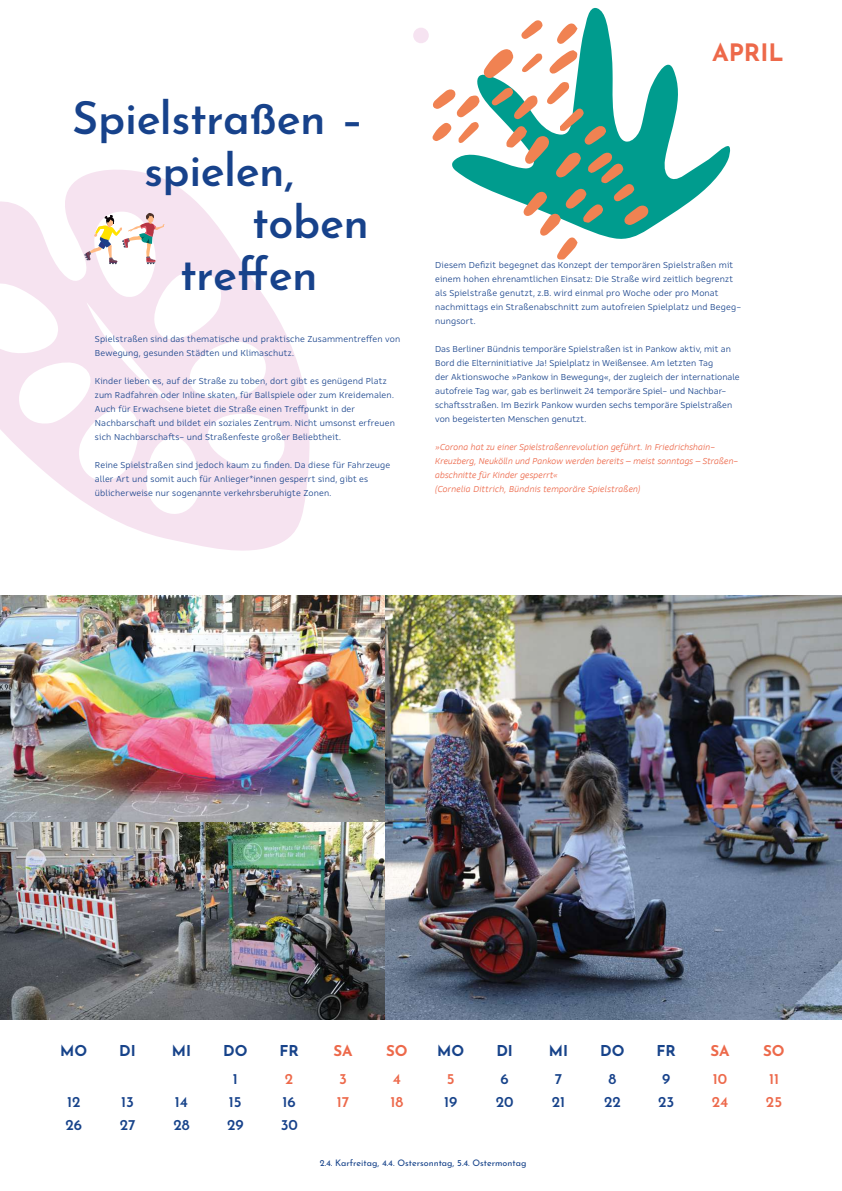
<style>
.page{position:relative;width:842px;height:1191px;background:#fff}
.page>*{position:absolute;margin:0;border:0;box-sizing:border-box;transform-origin:0 0}
.t1{font:600 45px/52px "Josefin Sans";letter-spacing:-.01em;color:#17428b;text-align:center}
.t2{font:700 24px "Josefin Sans";color:#ed694a}
.t3{font:700 15px "Josefin Sans";color:#17438a}
.t4{font:600 15px "Josefin Sans";color:#17438a}
.t5{font:600 15px "Josefin Sans";color:#17428b}
.t6{font:600 15px "Josefin Sans";color:#ed694b}
.t7{font:700 15px "Josefin Sans";color:#ed694a}
.t8{font:600 15px "Josefin Sans";color:#ed694a}
.t9{font:300 9.5px/14px "Rehn W03";letter-spacing:.01em;color:#17428b}
.t10{font:italic 300 9.5px/14px "Rehn W03";letter-spacing:.005em;color:#ed694b}
.t11{font:9px "Josefin Sans";color:#17438a}
.s1{color:#17438a}
</style>
<div class="page">
<img style="left:0;top:595px;width:842px;height:424px">
<svg style="left:0;top:170px;width:310px;height:381px;fill:#f6e3f0"></svg>
<svg style="left:587px;top:8px;width:144px;height:221px"></svg>
<svg style="left:432px;top:19px;width:217px;height:241px"></svg>
<svg style="left:84px;top:213px;width:81px;height:51px"></svg>
<div style="left:413px;top:28px;width:16px;height:15px;background:#f6e3f1;border-radius:50%"></div>
<h1 class="t1" style="left:72px;top:86px;width:294px">Spielstraßen – spielen,</h1>
<h1 class="t1" style="left:180px;top:190px;width:191px;text-align:left;text-indent:72px">toben treffen</h1>
<p class="t9" style="left:95px;top:332px;width:307px">Spielstraßen sind das thematische und praktische Zusammentreffen von<br>Bewegung, gesunden Städten und Klimaschutz.</p>
<p class="t9" style="left:95px;top:374px;width:301px">Kinder lieben es, auf der Straße zu toben, dort gibt es genügend Platz zum Radfahren oder Inline skaten, für Ballspiele oder zum Kreidemalen.<br>Auch für Erwachsene bietet die Straße einen Treffpunkt in der Nachbarschaft und bildet ein soziales Zentrum. Nicht umsonst erfreuen sich Nachbarschafts- und Straßenfeste großer Beliebtheit.</p>
<p class="t9" style="left:95px;top:458px;width:297px">Reine Spielstraßen sind jedoch kaum zu finden. Da diese für Fahrzeuge aller Art und somit auch für Anlieger*innen gesperrt sind, gibt es üblicherweise nur sogenannte verkehrsberuhigte Zonen.</p>
<h2 class="t2" style="left:712px;top:31px;width:73px">APRIL</h2>
<p class="t9" style="left:435px;top:258px;width:307px">Diesem Defizit begegnet das Konzept der temporären Spielstraßen mit einem hohen ehrenamtlichen Einsatz: Die Straße wird zeitlich begrenzt als Spielstraße genutzt, z.B. wird einmal pro Woche oder pro Monat nachmittags ein Straßenabschnitt zum autofreien Spielplatz und Begeg&shy;nungsort.</p>
<p class="t9" style="left:435px;top:342px;width:306px">Das Berliner Bündnis temporäre Spielstraßen ist in Pankow aktiv, mit an Bord die Elterninitiative Ja! Spielplatz in Weißensee. Am letzten Tag<br>der Aktionswoche <span class="s1">»Pankow in Bewegung«</span>, der zugleich der internationale autofreie Tag war, gab es berlinweit 24 temporäre Spiel- und Nachbar&shy;schaftsstraßen. Im Bezirk Pankow wurden sechs temporäre Spielstraßen von begeisterten Menschen genutzt.</p>
<p class="t10" style="left:435px;top:440px;width:305px">»Corona hat zu einer Spielstraßenrevolution geführt. In Friedrichshain-Kreuzberg, Neukölln und Pankow werden bereits – meist sonntags – Straßen&shy;abschnitte für Kinder gesperrt«<br>(Cornelia Dittrich, Bündnis temporäre Spielstraßen)</p>
<h3 class="t3" style="left:60px;top:1037px;width:28px">MO</h3>
<h3 class="t3" style="left:119px;top:1037px;width:18px">DI</h3>
<h3 class="t3" style="left:172px;top:1037px;width:21px">MI</h3>
<h3 class="t3" style="left:223px;top:1037px;width:26px">DO</h3>
<h3 class="t3" style="left:280px;top:1037px;width:21px">FR</h3>
<h3 class="t7" style="left:333px;top:1037px;width:21px">SA</h3>
<h3 class="t7" style="left:386px;top:1037px;width:23px">SO</h3>
<h3 class="t3" style="left:437px;top:1037px;width:28px">MO</h3>
<h3 class="t3" style="left:496px;top:1037px;width:18px">DI</h3>
<h3 class="t3" style="left:549px;top:1037px;width:21px">MI</h3>
<h3 class="t3" style="left:600px;top:1037px;width:26px">DO</h3>
<h3 class="t3" style="left:657px;top:1037px;width:21px">FR</h3>
<h3 class="t7" style="left:710px;top:1037px;width:21px">SA</h3>
<h3 class="t7" style="left:763px;top:1037px;width:23px">SO</h3>
<h3 class="t5" style="left:233px;top:1066px;width:7px">1</h3>
<h3 class="t8" style="left:285px;top:1066px;width:10px">2</h3>
<h3 class="t6" style="left:339px;top:1066px;width:9px">3</h3>
<h3 class="t6" style="left:393px;top:1066px;width:10px">4</h3>
<h3 class="t6" style="left:447px;top:1066px;width:9px">5</h3>
<h3 class="t4" style="left:500px;top:1066px;width:10px">6</h3>
<h3 class="t4" style="left:555px;top:1066px;width:9px">7</h3>
<h3 class="t5" style="left:608px;top:1066px;width:9px">8</h3>
<h3 class="t5" style="left:662px;top:1066px;width:10px">9</h3>
<h3 class="t6" style="left:713px;top:1066px;width:16px">10</h3>
<h3 class="t6" style="left:769px;top:1066px;width:12px">11</h3>
<h3 class="t4" style="left:67px;top:1089px;width:15px">12</h3>
<h3 class="t5" style="left:121px;top:1089px;width:14px">13</h3>
<h3 class="t4" style="left:175px;top:1089px;width:15px">14</h3>
<h3 class="t5" style="left:229px;top:1089px;width:14px">15</h3>
<h3 class="t5" style="left:283px;top:1089px;width:15px">16</h3>
<h3 class="t6" style="left:337px;top:1089px;width:14px">17</h3>
<h3 class="t6" style="left:390px;top:1089px;width:14px">18</h3>
<h3 class="t4" style="left:444px;top:1089px;width:15px">19</h3>
<h3 class="t4" style="left:496px;top:1089px;width:19px">20</h3>
<h3 class="t4" style="left:552px;top:1089px;width:15px">21</h3>
<h3 class="t5" style="left:604px;top:1089px;width:18px">22</h3>
<h3 class="t5" style="left:658px;top:1089px;width:18px">23</h3>
<h3 class="t6" style="left:712px;top:1089px;width:18px">24</h3>
<h3 class="t6" style="left:766px;top:1089px;width:18px">25</h3>
<h3 class="t4" style="left:65px;top:1111px;width:18px">26</h3>
<h3 class="t4" style="left:120px;top:1111px;width:17px">27</h3>
<h3 class="t4" style="left:173px;top:1111px;width:18px">28</h3>
<h3 class="t5" style="left:227px;top:1111px;width:18px">29</h3>
<h3 class="t5" style="left:281px;top:1111px;width:19px">30</h3>
<p class="t11" style="left:320px;top:1155px;width:208px">2.4. Karfreitag, 4.4. Ostersonntag, 5.4. Ostermontag</p>
</div>
